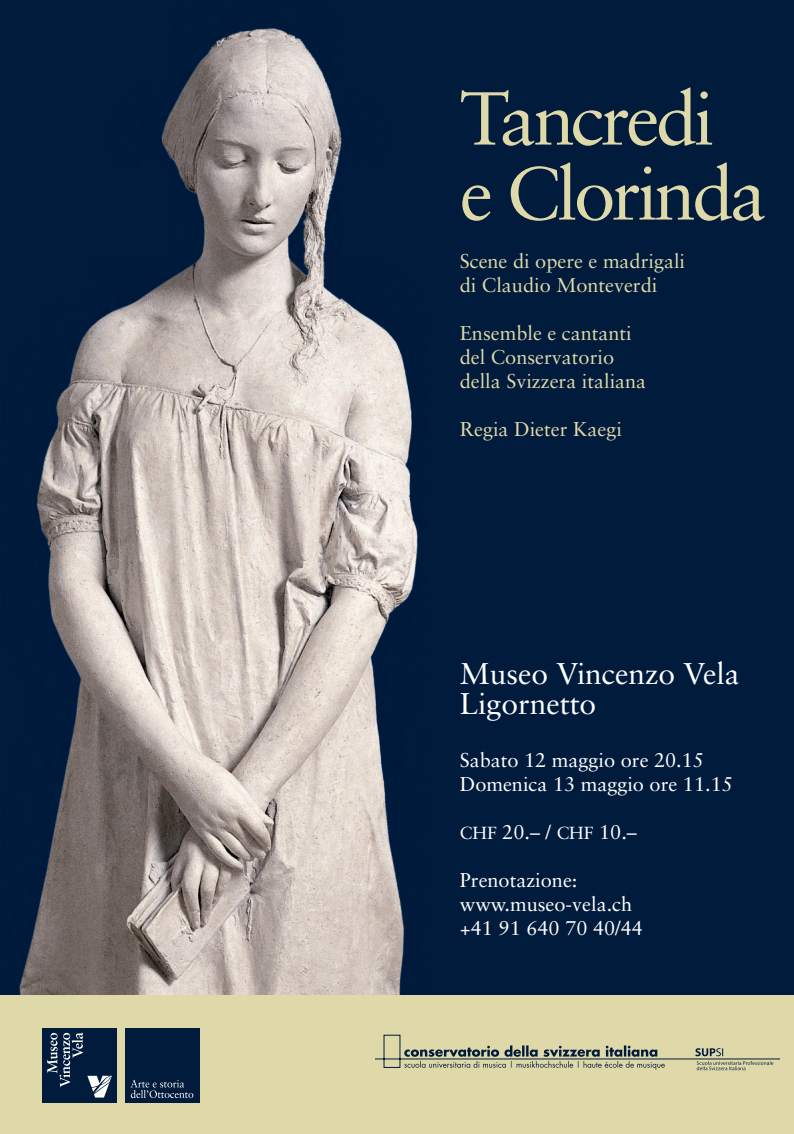
<style>
.page{position:relative;width:794px;height:1134px;background:#fff}
.page>*{position:absolute;margin:0;border:0;box-sizing:border-box;transform-origin:0 0}
.t1{font:75px/75px "Sabon";letter-spacing:-.05em;color:#dfd9a9}
.t2{font:30px/30px "Sabon";color:#fff}
.t3{font:20px/24.1px "Sabon";color:#dfd9a9}
.t4{font:20px/24.1px "Sabon";color:#fff}
.s1{font-size:17.5px}
</style>
<div class="page">
<div style="left:0;top:994px;width:794px;height:140px;background:#dfd9a9"></div>
<img style="left:0;top:0;width:793px;height:995px">
<div style="left:43px;top:1028px;width:74px;height:74px;background:#001b3b"></div>
<svg style="left:47px;top:1032px;width:65px;height:65px"></svg>
<div style="left:125px;top:1028px;width:75px;height:74px;background:#001b3b"></div>
<svg style="left:130px;top:1080px;width:63px;height:18px"></svg>
<svg style="left:376px;top:1035px;width:404px;height:35px"></svg>
<h1 class="t1" style="left:460px;top:87px;width:309px">Tancredi<br>e Clorinda</h1>
<p class="t3" style="left:460px;top:250px;width:227px">Scene di opere e madrigali di Claudio Monteverdi</p>
<p class="t3" style="left:460px;top:323px;width:188px">Ensemble e cantanti del Conservatorio della Svizzera italiana</p>
<p class="t3" style="left:460px;top:419px;width:164px">Regia Dieter Kaegi</p>
<h2 class="t2" style="left:460px;top:661px;width:281px">Museo Vincenzo Vela<br>Ligornetto</h2>
<p class="t4" style="left:460px;top:749px;width:275px">Sabato 12 maggio ore 20.15<br>Domenica 13 maggio ore 11.15</p>
<p class="t4" style="left:460px;top:821px;width:179px"><span class="s1">CHF</span> 20.– / <span class="s1">CHF</span> 10.–</p>
<p class="t4" style="left:460px;top:870px;width:185px">Prenotazione: www.museo-vela.ch +41 91 640 70 40/44</p>
</div>
